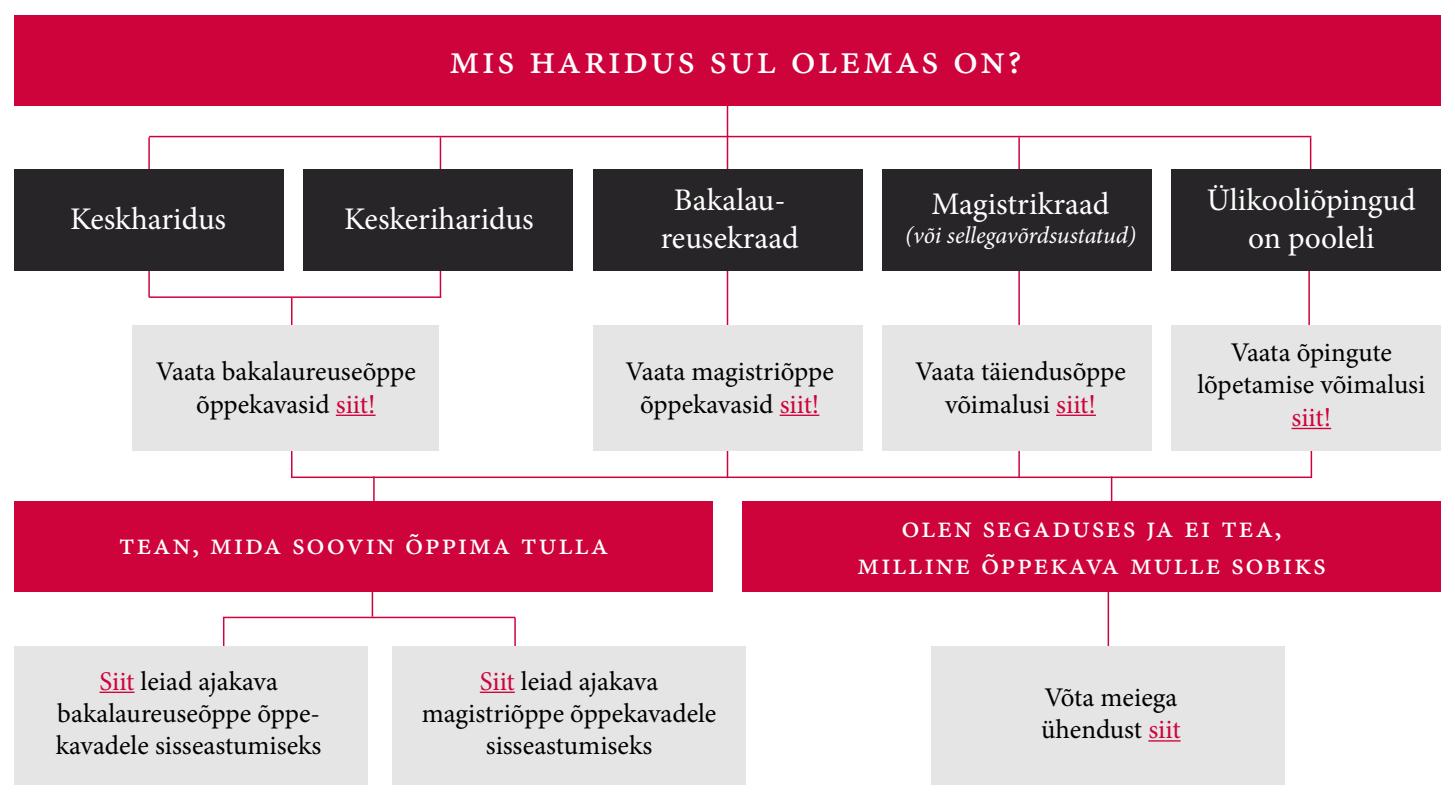
<style>
.page{position:relative;width:1455px;height:806px;background:#fff}
.page>*{position:absolute;margin:0;border:0;box-sizing:border-box;transform-origin:0 0}
.t1{font:42px "Minion Pro Capt";letter-spacing:.05em;color:#fff}
.kastid{font:31.5px/37.8px "Minion Pro";color:#fff;text-align:center}
.t2{font:30.6px/36.8px "Minion Pro Capt";letter-spacing:.05em;color:#fff;text-align:center}
.kastid-2{font:27px/32.4px "Minion Pro";color:#000;text-align:center}
.kastid-3{font:italic 24px "Minion Pro";letter-spacing:-.01em;color:#fff}
.s1{color:#cf033c}
</style>
<div class="page">
<hr style="left:149px;top:136px;width:1162px;height:1px;background:#cf033c">
<hr style="left:148px;top:137px;width:2px;height:36px;background:#cf033c">
<hr style="left:440px;top:137px;width:1px;height:36px;background:#cf033c">
<hr style="left:727px;top:105px;width:1px;height:68px;background:#cf033c">
<hr style="left:1018px;top:137px;width:2px;height:36px;background:#cf033c">
<hr style="left:1310px;top:137px;width:1px;height:36px;background:#cf033c">
<svg style="left:291px;top:298px;width:1px;height:27px"></svg>
<hr style="left:148px;top:268px;width:2px;height:29px;background:#cf033c">
<svg style="left:440px;top:270px;width:1px;height:26px"></svg>
<hr style="left:149px;top:296px;width:292px;height:2px;background:#cf033c">
<hr style="left:727px;top:268px;width:1px;height:57px;background:#cf033c">
<hr style="left:1018px;top:268px;width:2px;height:57px;background:#cf033c">
<hr style="left:1308px;top:268px;width:2px;height:57px;background:#cf033c">
<hr style="left:291px;top:476px;width:1020px;height:2px;background:#cf033c">
<svg style="left:291px;top:450px;width:1px;height:26px"></svg>
<hr style="left:373px;top:476px;width:2px;height:29px;background:#cf033c">
<svg style="left:1111px;top:476px;width:1px;height:25px"></svg>
<hr style="left:1018px;top:449px;width:2px;height:29px;background:#cf033c">
<svg style="left:727px;top:450px;width:1px;height:26px"></svg>
<svg style="left:1311px;top:450px;width:1px;height:28px"></svg>
<hr style="left:1108px;top:590px;width:1px;height:57px;background:#cf033c">
<hr style="left:223px;top:616px;width:292px;height:2px;background:#cf033c">
<hr style="left:514px;top:617px;width:2px;height:29px;background:#cf033c">
<svg style="left:223px;top:618px;width:1px;height:28px"></svg>
<svg style="left:372px;top:591px;width:1px;height:25px"></svg>
<div style="left:931px;top:646px;width:353px;height:138px;background:#e5e5e5"></div>
<div style="left:14px;top:16px;width:1427px;height:90px;background:#cf033c"></div>
<div style="left:14px;top:169px;width:270px;height:101px;background:#272527"></div>
<div style="left:303px;top:169px;width:270px;height:101px;background:#272527"></div>
<div style="left:133px;top:325px;width:306px;height:125px;background:#e5e5e5"></div>
<div style="left:593px;top:169px;width:269px;height:101px;background:#272527"></div>
<div style="left:593px;top:325px;width:269px;height:125px;background:#e5e5e5"></div>
<div style="left:14px;top:646px;width:353px;height:138px;background:#e5e5e5"></div>
<div style="left:14px;top:501px;width:698px;height:90px;background:#cf033c"></div>
<div style="left:743px;top:501px;width:698px;height:90px;background:#cf033c"></div>
<div style="left:882px;top:169px;width:270px;height:101px;background:#272527"></div>
<div style="left:882px;top:325px;width:270px;height:125px;background:#e5e5e5"></div>
<div style="left:392px;top:646px;width:354px;height:138px;background:#e5e5e5"></div>
<div style="left:1171px;top:169px;width:270px;height:101px;background:#272527"></div>
<div style="left:1171px;top:325px;width:270px;height:125px;background:#e5e5e5"></div>
<hr style="left:100px;top:691px;width:35px;height:2px;background:#cf033c">
<hr style="left:336px;top:414px;width:40px;height:2px;background:#cf033c">
<hr style="left:480px;top:691px;width:35px;height:2px;background:#cf033c">
<hr style="left:1148px;top:740px;width:33px;height:1px;background:#cf033c">
<hr style="left:780px;top:414px;width:39px;height:2px;background:#cf033c">
<hr style="left:1056px;top:414px;width:40px;height:2px;background:#cf033c">
<hr style="left:1292px;top:428px;width:39px;height:1px;background:#cf033c">
<p class="kastid" style="left:70px;top:200px;width:158px">Keskharidus</p>
<p class="t1" style="left:449px;top:34px;width:574px">mis haridus sul olemas on?</p>
<p class="kastid" style="left:344px;top:200px;width:191px">Keskeriharidus</p>
<p class="kastid" style="left:661px;top:181px;width:140px">Bakalau&shy;reusekraad</p>
<p class="kastid" style="left:932px;top:185px;width:179px">Magistrikraad</p>
<p class="kastid-3" style="left:905px;top:219px;width:232px">(või sellegavõrdsustatud)</p>
<p class="kastid-2" style="left:156px;top:355px;width:262px">Vaata bakalaureuseõppe õppekavasid <span class="s1">siit!</span></p>
<p class="kastid-2" style="left:626px;top:355px;width:210px">Vaata magistriõppe õppekavasid <span class="s1">siit!</span></p>
<p class="kastid-2" style="left:915px;top:355px;width:212px">Vaata täiendusõppe võimalusi <span class="s1">siit!</span></p>
<p class="kastid" style="left:1207px;top:181px;width:210px">Ülikooliõpingud on pooleli</p>
<p class="kastid-2" style="left:1197px;top:336px;width:230px">Vaata õpingute lõpetamise võimalusi <span class="s1">siit!</span></p>
<p class="t2" style="left:119px;top:527px;width:491px">tean, mida soovin õppima tulla</p>
<p class="t2" style="left:857px;top:510px;width:470px">olen segaduses ja ei tea, milline õppekava mulle sobiks</p>
<p class="kastid-2" style="left:56px;top:664px;width:267px"><span class="s1">Siit</span> leiad ajakava bakalaureuseõppe õppe&shy;kavadele sisseastumiseks</p>
<p class="kastid-2" style="left:422px;top:664px;width:296px"><span class="s1">Siit</span> leiad ajakava magistriõppe õppekavadele sisseastumiseks</p>
<p class="kastid-2" style="left:1041px;top:681px;width:141px;text-align:left">Võta meiega ühendust <span class="s1">siit</span></p>
</div>
